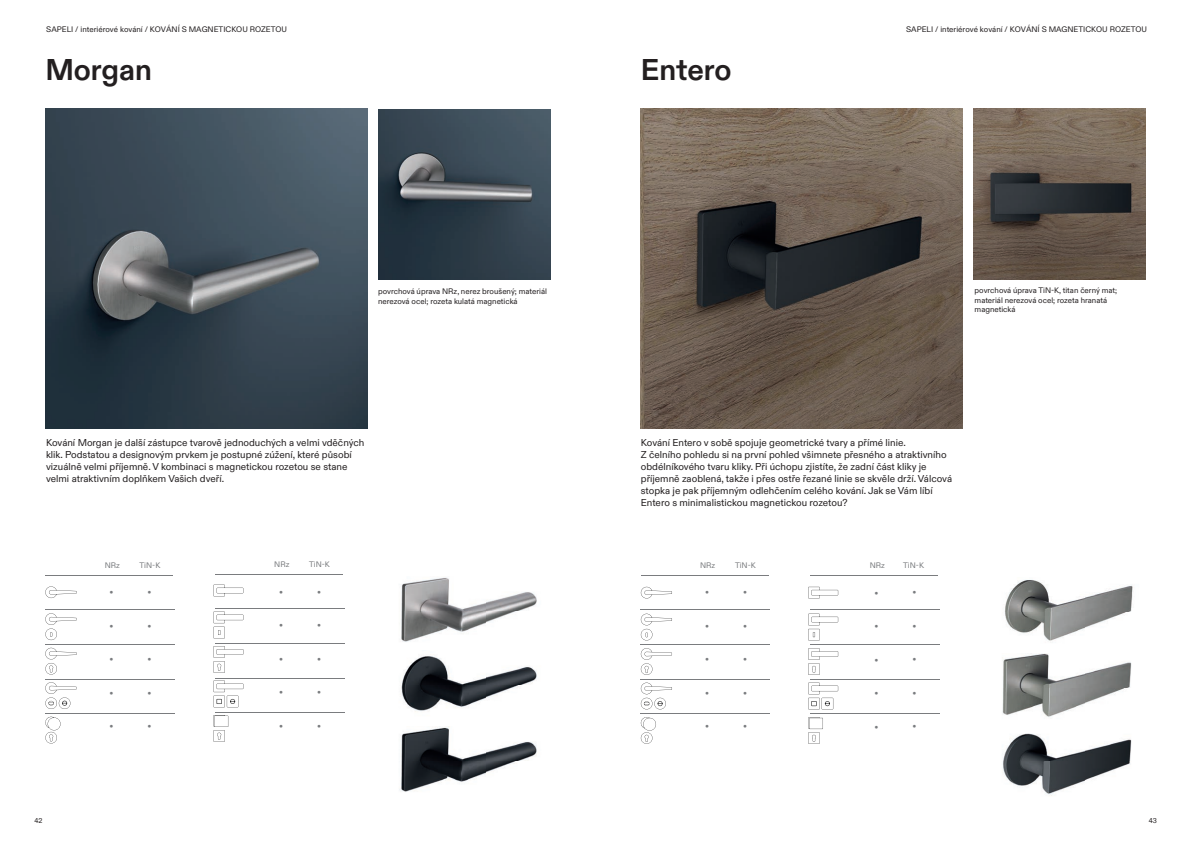
<style>
.page{position:relative;width:1191px;height:842px;background:#fff}
.page>*{position:absolute;margin:0;border:0;box-sizing:border-box;transform-origin:0 0}
.t1{font:700 30px "ABC Diatype";letter-spacing:-.005em;color:#231f20}
.t2{font:10px/12px "ABC Diatype";color:#231f20}
.t3{font:8px/9.6px "ABC Diatype";color:#231f20}
.t4{font:8px "Museo Sans 300";color:#7a7c7f}
.t5{font:8px "ABC Diatype";color:#7a7c7f}
.t6{font:7px "ABC Diatype";color:#231f20}
</style>
<div class="page">
<img style="left:46px;top:109px;width:321px;height:319px">
<img style="left:379px;top:109px;width:171px;height:171px">
<img style="left:974px;top:108px;width:171px;height:171px">
<img style="left:641px;top:109px;width:321px;height:319px">
<img style="left:401px;top:577px;width:136px;height:65px">
<img style="left:1003px;top:733px;width:129px;height:63px">
<img style="left:1002px;top:653px;width:130px;height:64px">
<img style="left:1005px;top:580px;width:128px;height:61px">
<img style="left:399px;top:727px;width:138px;height:65px">
<img style="left:401px;top:656px;width:136px;height:56px">
<svg style="left:45px;top:586px;width:31px;height:157px"></svg>
<svg style="left:213px;top:585px;width:30px;height:157px"></svg>
<hr style="left:45px;top:609px;width:129px;height:1px;background:#7a7c7f">
<hr style="left:215px;top:609px;width:129px;height:1px;background:#7a7c7f">
<hr style="left:45px;top:644px;width:129px;height:1px;background:#7a7c7f">
<hr style="left:215px;top:643px;width:129px;height:1px;background:#7a7c7f">
<hr style="left:45px;top:679px;width:129px;height:1px;background:#7a7c7f">
<hr style="left:215px;top:678px;width:129px;height:1px;background:#7a7c7f">
<hr style="left:45px;top:713px;width:129px;height:1px;background:#7a7c7f">
<hr style="left:215px;top:712px;width:129px;height:1px;background:#7a7c7f">
<hr style="left:45px;top:575px;width:128px;height:1px;background:#7a7c7f">
<hr style="left:215px;top:574px;width:127px;height:1px;background:#7a7c7f">
<svg style="left:641px;top:587px;width:31px;height:157px"></svg>
<svg style="left:808px;top:587px;width:30px;height:157px"></svg>
<hr style="left:641px;top:609px;width:129px;height:1px;background:#7a7c7f">
<hr style="left:810px;top:609px;width:129px;height:1px;background:#7a7c7f">
<hr style="left:641px;top:644px;width:129px;height:1px;background:#7a7c7f">
<hr style="left:810px;top:644px;width:129px;height:1px;background:#7a7c7f">
<hr style="left:641px;top:679px;width:129px;height:1px;background:#7a7c7f">
<hr style="left:810px;top:679px;width:129px;height:1px;background:#7a7c7f">
<hr style="left:641px;top:713px;width:129px;height:1px;background:#7a7c7f">
<hr style="left:810px;top:713px;width:129px;height:1px;background:#7a7c7f">
<hr style="left:641px;top:575px;width:127px;height:1px;background:#7a7c7f">
<hr style="left:810px;top:575px;width:128px;height:1px;background:#7a7c7f">
<p class="t3" style="left:46px;top:25px;width:242px">SAPELI / interiérové kování / KOVÁNÍ S MAGNETICKOU ROZETOU</p>
<p class="t3" style="left:906px;top:25px;width:242px">SAPELI / interiérové kování / KOVÁNÍ S MAGNETICKOU ROZETOU</p>
<h1 class="t1" style="left:45px;top:52px;width:108px">Morgan</h1>
<p class="t3" style="left:378px;top:287px;width:170px">povrchová úprava NRz, nerez broušený; materiál nerezová ocel; rozeta kulatá magnetická</p>
<p class="t2" style="left:46px;top:436px;width:320px">Kování Morgan je další zástupce tvarově jednoduchých a velmi vděčných klik. Podstatou a designovým prvkem je postupné zúžení, které působí vizuálně velmi příjemně. V kombinaci s magnetickou rozetou se stane velmi atraktivním doplňkem Vašich dveří.</p>
<p class="t5" style="left:105px;top:560px;width:17px">NRz</p>
<p class="t5" style="left:139px;top:560px;width:22px">TiN-K</p>
<p class="t5" style="left:274px;top:560px;width:17px">NRz</p>
<p class="t5" style="left:309px;top:560px;width:22px">TiN-K</p>
<p class="t4" style="left:110px;top:588px;width:5px">∞</p>
<p class="t4" style="left:110px;top:622px;width:5px">∞</p>
<p class="t4" style="left:110px;top:655px;width:5px">∞</p>
<p class="t4" style="left:110px;top:689px;width:5px">∞</p>
<p class="t4" style="left:110px;top:722px;width:5px">∞</p>
<p class="t4" style="left:317px;top:587px;width:5px">∞</p>
<p class="t4" style="left:317px;top:621px;width:5px">∞</p>
<p class="t4" style="left:317px;top:654px;width:5px">∞</p>
<p class="t4" style="left:317px;top:688px;width:5px">∞</p>
<p class="t4" style="left:317px;top:721px;width:5px">∞</p>
<p class="t4" style="left:279px;top:588px;width:5px">∞</p>
<p class="t4" style="left:279px;top:621px;width:5px">∞</p>
<p class="t4" style="left:279px;top:655px;width:5px">∞</p>
<p class="t4" style="left:279px;top:688px;width:5px">∞</p>
<p class="t4" style="left:279px;top:722px;width:5px">∞</p>
<p class="t4" style="left:148px;top:588px;width:5px">∞</p>
<p class="t4" style="left:148px;top:621px;width:5px">∞</p>
<p class="t4" style="left:148px;top:655px;width:5px">∞</p>
<p class="t4" style="left:148px;top:688px;width:5px">∞</p>
<p class="t4" style="left:148px;top:722px;width:5px">∞</p>
<h1 class="t1" style="left:641px;top:52px;width:92px">Entero</h1>
<p class="t3" style="left:974px;top:286px;width:144px">povrchová úprava TiN-K, titan černý mat; materiál nerezová ocel; rozeta hranatá magnetická</p>
<p class="t2" style="left:641px;top:436px;width:313px">Kování Entero v sobě spojuje geometrické tvary a přímé linie.<br>Z čelního pohledu si na první pohled všimnete přesného a atraktivního obdélníkového tvaru kliky. Při úchopu zjistíte, že zadní část kliky je příjemně zaoblená, takže i přes ostře řezané linie se skvěle drží. Válcová stopka je pak příjemným odlehčením celého kování. Jak se Vám líbí Entero s minimalistickou magnetickou rozetou?</p>
<p class="t5" style="left:700px;top:560px;width:17px">NRz</p>
<p class="t5" style="left:735px;top:560px;width:22px">TiN-K</p>
<p class="t5" style="left:869px;top:560px;width:17px">NRz</p>
<p class="t5" style="left:903px;top:560px;width:22px">TiN-K</p>
<p class="t4" style="left:705px;top:588px;width:5px">∞</p>
<p class="t4" style="left:705px;top:622px;width:5px">∞</p>
<p class="t4" style="left:705px;top:655px;width:5px">∞</p>
<p class="t4" style="left:705px;top:689px;width:5px">∞</p>
<p class="t4" style="left:705px;top:722px;width:5px">∞</p>
<p class="t4" style="left:743px;top:588px;width:5px">∞</p>
<p class="t4" style="left:743px;top:621px;width:5px">∞</p>
<p class="t4" style="left:743px;top:655px;width:5px">∞</p>
<p class="t4" style="left:743px;top:688px;width:5px">∞</p>
<p class="t4" style="left:743px;top:722px;width:5px">∞</p>
<p class="t4" style="left:912px;top:588px;width:5px">∞</p>
<p class="t4" style="left:912px;top:622px;width:5px">∞</p>
<p class="t4" style="left:912px;top:655px;width:5px">∞</p>
<p class="t4" style="left:912px;top:689px;width:5px">∞</p>
<p class="t4" style="left:912px;top:722px;width:5px">∞</p>
<p class="t4" style="left:874px;top:588px;width:5px">∞</p>
<p class="t4" style="left:874px;top:622px;width:5px">∞</p>
<p class="t4" style="left:874px;top:655px;width:5px">∞</p>
<p class="t4" style="left:874px;top:689px;width:5px">∞</p>
<p class="t4" style="left:874px;top:722px;width:5px">∞</p>
<p class="t6" style="left:34px;top:816px;width:10px">42</p>
<p class="t6" style="left:1148px;top:816px;width:10px">43</p>
</div>
